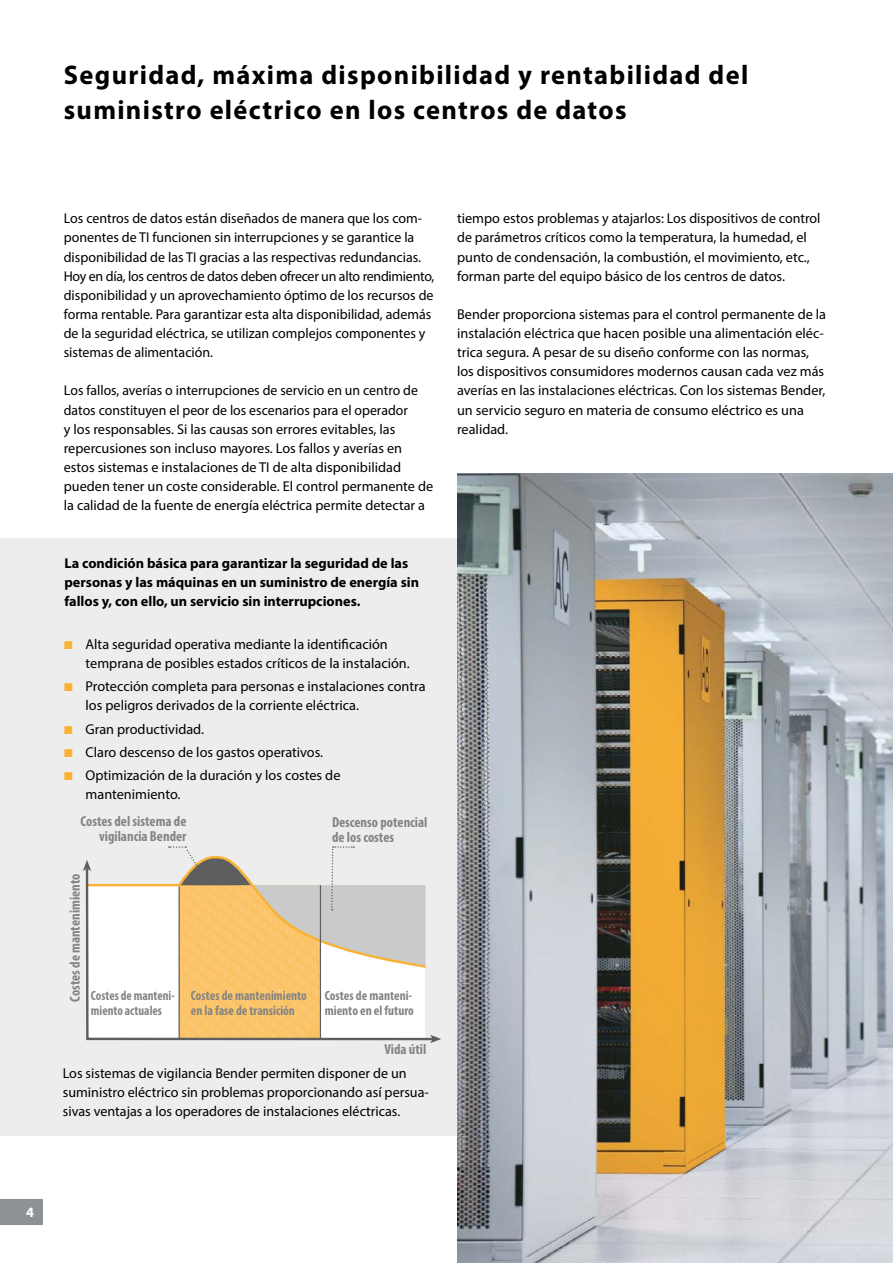
<style>
.page{position:relative;width:893px;height:1263px;background:#fff}
.page>*{position:absolute;margin:0;border:0;box-sizing:border-box;transform-origin:0 0}
.t1{font:700 27px/34.5px "Myriad Pro";letter-spacing:.05em;color:#000}
.t2{font:700 condensed 14.4px/14.4px "Myriad Pro";color:#848483;text-align:right}
.t3{font:14.25px/19px "Myriad Pro";color:#000}
.t4{font:700 14.25px/19px "Myriad Pro";color:#000}
.t5{font:700 14.25px "Myriad Pro";color:#fff}
.t6{font:700 condensed 13.5px/14.4px "Myriad Pro";color:#848483}
.t7{font:700 condensed 13.5px/14.4px "Myriad Pro";color:#848483;scale:.94 1}
.s1{color:#f9b234}
</style>
<div class="page">
<div style="left:0;top:1199px;width:43px;height:26px;background:#8f9294"></div>
<div style="left:0;top:538px;width:893px;height:597px;background:#ededed"></div>
<svg style="left:83px;top:846px;width:358px;height:197px"></svg>
<svg style="left:85px;top:866px;width:353px;height:175px"></svg>
<img style="left:458px;top:473px;width:435px;height:790px">
<h1 class="t1" style="left:64px;top:57px;width:686px">Seguridad, máxima disponibilidad y rentabilidad del suministro eléctrico en los centros de datos</h1>
<p class="t3" style="left:64px;top:209px;width:372px">Los centros de datos están diseñados de manera que los com&shy;ponentes de TI funcionen sin interrupciones y se garantice la disponibilidad de las TI gracias a las respectivas redundancias.<br>Hoy en día, los centros de datos deben ofrecer un alto rendimiento, disponibilidad y un aprovechamiento óptimo de los recursos de forma rentable. Para garantizar esta alta disponibilidad, además de la seguridad eléctrica, se utilizan complejos componentes y sistemas de alimentación.</p>
<p class="t3" style="left:64px;top:381px;width:371px">Los fallos, averías o interrupciones de servicio en un centro de datos constituyen el peor de los escenarios para el operador<br>y los responsables. Si las causas son errores evitables, las repercusiones son incluso mayores. Los fallos y averías en estos sistemas e instalaciones de TI de alta disponibilidad pueden tener un coste considerable. El control permanente de la calidad de la fuente de energía eléctrica permite detectar a</p>
<p class="t4" style="left:64px;top:553px;width:356px">La condición básica para garantizar la seguridad de las personas y las máquinas en un suministro de energía sin fallos y, con ello, un servicio sin interrupciones.</p>
<p class="t3" style="left:86px;top:634px;width:326px;text-indent:-21px"><span class="s1">■</span> Alta seguridad operativa mediante la identificación temprana de posibles estados críticos de la instalación.</p>
<p class="t3" style="left:86px;top:676px;width:341px;text-indent:-21px"><span class="s1">■</span> Protección completa para personas e instalaciones contra los peligros derivados de la corriente eléctrica.</p>
<p class="t3" style="left:64px;top:719px;width:141px"><span class="s1">■</span> Gran productividad.</p>
<p class="t3" style="left:64px;top:742px;width:260px"><span class="s1">■</span> Claro descenso de los gastos operativos.</p>
<p class="t3" style="left:86px;top:766px;width:256px;text-indent:-21px"><span class="s1">■</span> Optimización de la duración y los costes de mantenimiento.</p>
<p class="t2" style="left:80px;top:814px;width:107px">Costes del sistema de vigilancia Bender</p>
<p class="t2" style="left:332px;top:815px;width:97px;text-align:left">Descenso potencial de los costes</p>
<p class="t2" style="left:68px;top:1002px;width:130px;rotate:-90deg">Costes de mantenimiento</p>
<p class="t7" style="left:91px;top:988px;width:91px">Costes de manteni&shy;miento actuales</p>
<p class="t6" style="left:191px;top:988px;width:117px">Costes de mantenimiento en la fase de transición</p>
<p class="t6" style="left:325px;top:988px;width:91px">Costes de manteni&shy;miento en el futuro</p>
<p class="t2" style="left:384px;top:1041px;width:44px">Vida útil</p>
<p class="t3" style="left:63px;top:1063px;width:367px">Los sistemas de vigilancia Bender permiten disponer de un suministro eléctrico sin problemas proporcionando así persua&shy;sivas ventajas a los operadores de instalaciones eléctricas.</p>
<p class="t3" style="left:457px;top:209px;width:365px">tiempo estos problemas y atajarlos: Los dispositivos de control de parámetros críticos como la temperatura, la humedad, el punto de condensación, la combustión, el movimiento, etc., forman parte del equipo básico de los centros de datos.</p>
<p class="t3" style="left:457px;top:304px;width:370px">Bender proporciona sistemas para el control permanente de la instalación eléctrica que hacen posible una alimentación eléc&shy;trica segura. A pesar de su diseño conforme con las normas, los dispositivos consumidores modernos causan cada vez más averías en las instalaciones eléctricas. Con los sistemas Bender, un servicio seguro en materia de consumo eléctrico es una realidad.</p>
<p class="t5" style="left:26px;top:1203px;width:9px">4</p>
</div>
